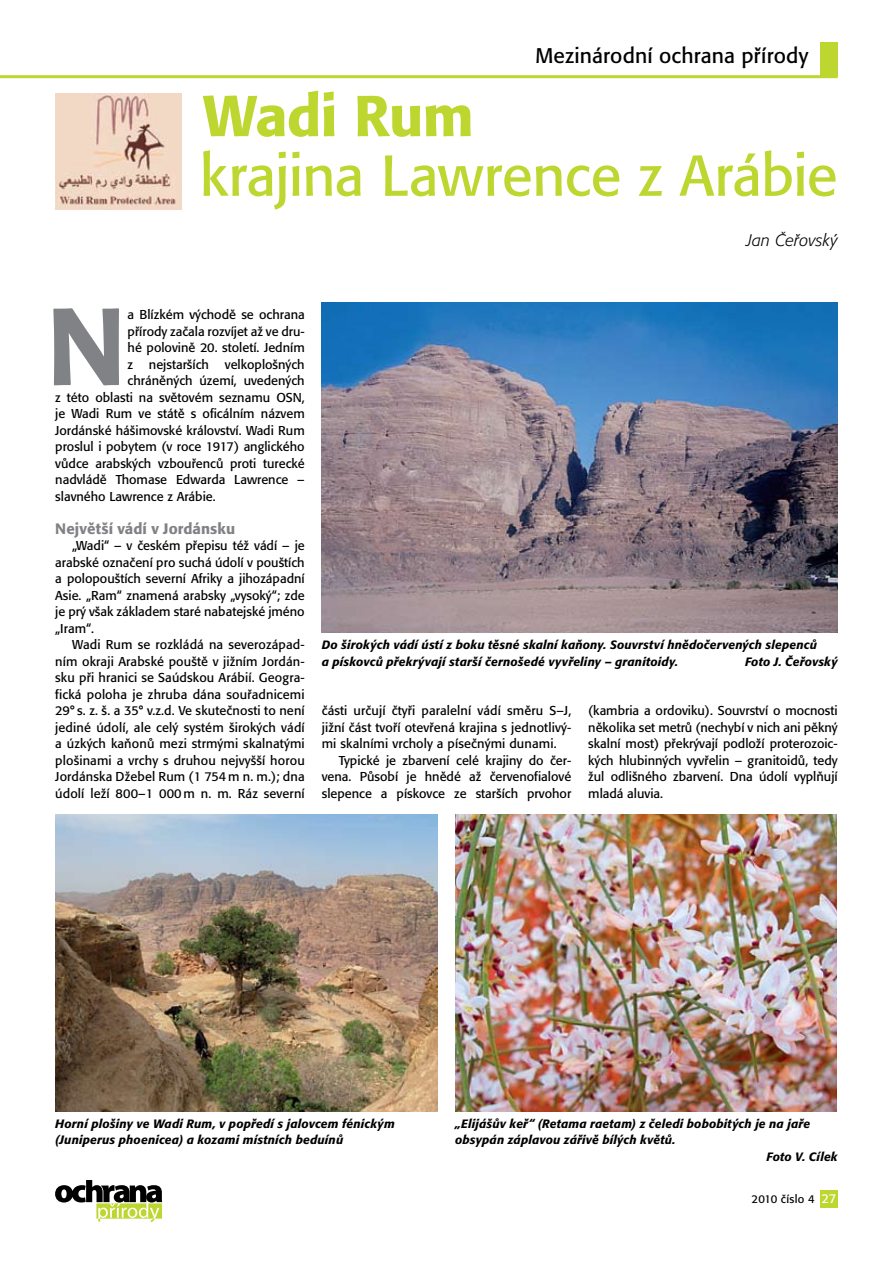
<style>
.page{position:relative;width:893px;height:1263px;background:#fff}
.page>*{position:absolute;margin:0;border:0;box-sizing:border-box;transform-origin:0 0}
.t1{font:500 108.3px "Formata CE";color:#808285}
.t2{font:57px "Formata CE";letter-spacing:-.015em;color:#bed730}
.t3{font:500 57px "Formata CE";letter-spacing:-.015em;color:#bed730}
.t4{font:21px "Formata CE";letter-spacing:.005em;color:#000}
.t5{font:italic 300 16.5px "Formata CE";letter-spacing:.005em;color:#000}
.t6{font:500 15px "Formata CE";letter-spacing:.005em;color:#808285}
.t7{font:12.75px/16.5px "Formata CE";color:#000;text-align:justify}
.t8{font:italic 500 12px/16.5px "Formata CE";letter-spacing:.015em;color:#000}
.t9{font:11.25px "Formata CE";letter-spacing:.025em;color:#000}
.s1{font-size:12.75px;color:#fff}
</style>
<div class="page">
<div style="left:821px;top:43px;width:17px;height:34px;background:#bed730"></div>
<svg style="left:55px;top:1180px;width:107px;height:42px"></svg>
<div style="left:821px;top:1191px;width:17px;height:17px;background:#bed730"></div>
<hr style="left:0;top:75px;width:838px;height:3px;background:#bed730">
<img style="left:55px;top:94px;width:126px;height:115px">
<img style="left:322px;top:303px;width:516px;height:330px">
<img style="left:455px;top:814px;width:382px;height:297px">
<img style="left:55px;top:814px;width:383px;height:297px">
<h3 class="t4" style="left:535px;top:43px;width:275px">Mezinárodní ochrana přírody</h3>
<h2 class="t3" style="left:203px;top:84px;width:272px">Wadi Rum</h2>
<h2 class="t2" style="left:200px;top:144px;width:639px">krajina Lawrence z Arábie</h2>
<p class="t5" style="left:747px;top:232px;width:93px">Jan Čeřovský</p>
<h1 class="t1" style="left:47px;top:285px;width:80px">N</h1>
<p class="t7" style="left:128px;top:307px;width:179px">a Blízkém východě se ochrana</p>
<p class="t7" style="left:128px;top:323px;width:179px">přírody začala rozvíjet až ve dru-</p>
<p class="t7" style="left:128px;top:340px;width:179px">hé polovině 20. století. Jedním</p>
<p class="t7" style="left:128px;top:356px;width:179px">z nejstarších velkoplošných</p>
<p class="t7" style="left:128px;top:373px;width:179px">chráněných území, uvedených</p>
<p class="t7" style="left:55px;top:389px;width:251px">z této oblasti na světovém seznamu OSN,</p>
<p class="t7" style="left:55px;top:406px;width:251px">je Wadi Rum ve státě s oficálním názvem</p>
<p class="t7" style="left:55px;top:422px;width:251px">Jordánské hášimovské království. Wadi Rum</p>
<p class="t7" style="left:55px;top:439px;width:251px">proslul i pobytem (v roce 1917) anglického</p>
<p class="t7" style="left:55px;top:455px;width:251px">vůdce arabských vzbouřenců proti turecké</p>
<p class="t7" style="left:55px;top:472px;width:251px">nadvládě Thomase Edwarda Lawrence –</p>
<p class="t7" style="left:55px;top:488px;width:162px">slavného Lawrence z Arábie.</p>
<p class="t6" style="left:55px;top:520px;width:181px">Největší vádí v Jordánsku</p>
<p class="t7" style="left:55px;top:538px;width:251px;text-indent:17px">„Wadi“ – v českém přepisu též vádí – je arabské označení pro suchá údolí v pouštích a polopouštích severní Afriky a jihozápadní Asie. „Ram“ znamená arabsky „vysoký“; zde je prý však základem staré nabatejské jméno „Iram“.</p>
<p class="t7" style="left:55px;top:637px;width:251px;text-indent:17px">Wadi Rum se rozkládá na severozápad&shy;ním okraji Arabské pouště v jižním Jordán&shy;sku při hranici se Saúdskou Arábií. Geogra&shy;fická poloha je zhruba dána souřadnicemi 29° s. z. š. a 35° v.z.d. Ve skutečnosti to není jediné údolí, ale celý systém širokých vádí a úzkých kaňonů mezi strmými skalnatými plošinami a vrchy s druhou nejvyšší horou Jordánska Džebel Rum (1 754m n. m.); dna údolí leží 800–1 000m n. m. Ráz severní</p>
<p class="t8" style="left:322px;top:637px;width:497px">Do širokých vádí ústí z boku těsné skalní kaňony. Souvrství hnědočervených slepenců a pískovců překrývají starší černošedé vyvřeliny – granitoidy.</p>
<p class="t8" style="left:745px;top:653px;width:94px">Foto J. Čeřovský</p>
<p class="t7" style="left:322px;top:703px;width:251px">části určují čtyři paralelní vádí směru S–J, jižní část tvoří otevřená krajina s jednotlivý&shy;mi skalními vrcholy a písečnými dunami.</p>
<p class="t7" style="left:322px;top:752px;width:251px;text-indent:17px">Typické je zbarvení celé krajiny do čer&shy;vena. Působí je hnědé až červenofialové slepence a pískovce ze starších prvohor</p>
<p class="t7" style="left:588px;top:703px;width:251px">(kambria a ordoviku). Souvrství o mocnosti několika set metrů (nechybí v nich ani pěkný skalní most) překrývají podloží proterozoic&shy;kých hlubinných vyvřelin – granitoidů, tedy žul odlišného zbarvení. Dna údolí vyplňují mladá aluvia.</p>
<p class="t8" style="left:55px;top:1115px;width:341px">Horní plošiny ve Wadi Rum, v popředí s jalovcem fénickým (Juniperus phoenicea) a kozami místních beduínů</p>
<p class="t8" style="left:455px;top:1115px;width:357px">„Elijášův keř“ (Retama raetam) z čeledi bobobitých je na jaře</p>
<p class="t8" style="left:455px;top:1132px;width:222px">obsypán záplavou zářivě bílých květů.</p>
<p class="t8" style="left:767px;top:1148px;width:73px">Foto V. Cílek</p>
<p class="t9" style="left:752px;top:1193px;width:86px">2010 číslo 4 <span class="s1">27</span></p>
</div>
